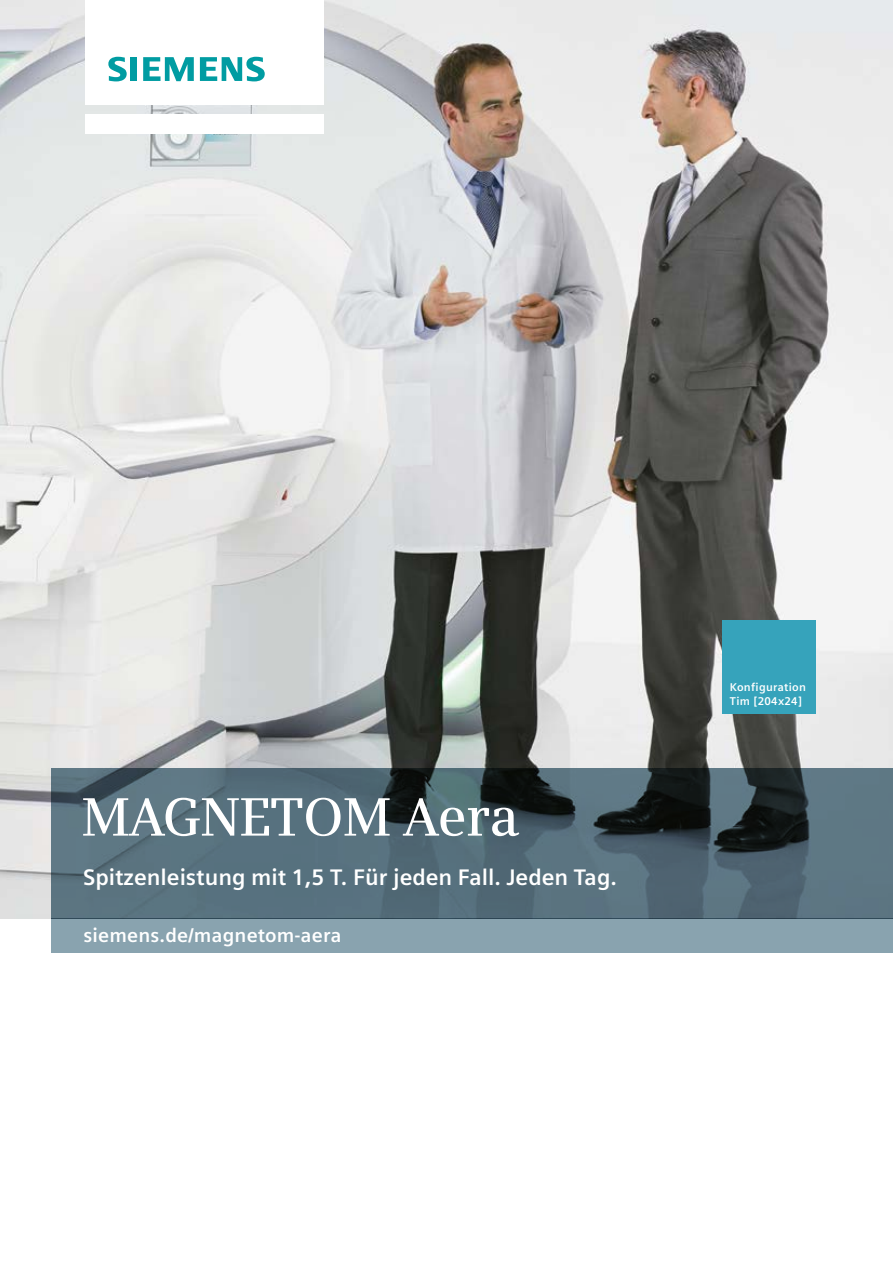
<style>
.page{position:relative;width:893px;height:1263px;background:#fff}
.page>*{position:absolute;margin:0;border:0;box-sizing:border-box;transform-origin:0 0}
.t1{font:600 54px "Siemens Serif";letter-spacing:-.015em;color:#fff}
.t2{font:700 22.5px "Siemens Sans";color:#fff}
.t3{font:700 19.5px "Siemens Sans";letter-spacing:.01em;color:#fff}
.t4{font:700 11.25px/14.9px "Siemens Sans";letter-spacing:.025em;color:#fff}
</style>
<div class="page">
<img style="left:0;top:0;width:893px;height:918px">
<div style="left:51px;top:767px;width:842px;height:151px;background:#5e7884"></div>
<div style="left:85px;top:114px;width:238px;height:19px;background:#fff"></div>
<div style="left:85px;top:0;width:238px;height:105px;background:#fff"></div>
<svg style="left:108px;top:57px;width:19px;height:24px"></svg>
<div style="left:130px;top:57px;width:7px;height:24px;background:#009ca2"></div>
<svg style="left:143px;top:57px;width:51px;height:24px"></svg>
<svg style="left:200px;top:57px;width:65px;height:24px"></svg>
<div style="left:51px;top:918px;width:842px;height:34px;background:#89a3af"></div>
<svg style="left:51px;top:708px;width:765px;height:210px"></svg>
<div style="left:722px;top:620px;width:94px;height:94px;background:#36a3bb"></div>
<h1 class="t1" style="left:82px;top:785px;width:439px">MAGNETOM Aera</h1>
<p class="t2" style="left:83px;top:864px;width:535px">Spitzenleistung mit 1,5 T. Für jeden Fall. Jeden Tag.</p>
<p class="t3" style="left:83px;top:924px;width:260px">siemens.de/magnetom-aera</p>
<p class="t4" style="left:730px;top:679px;width:78px">Konfiguration<br>Tim [204x24]</p>
</div>
